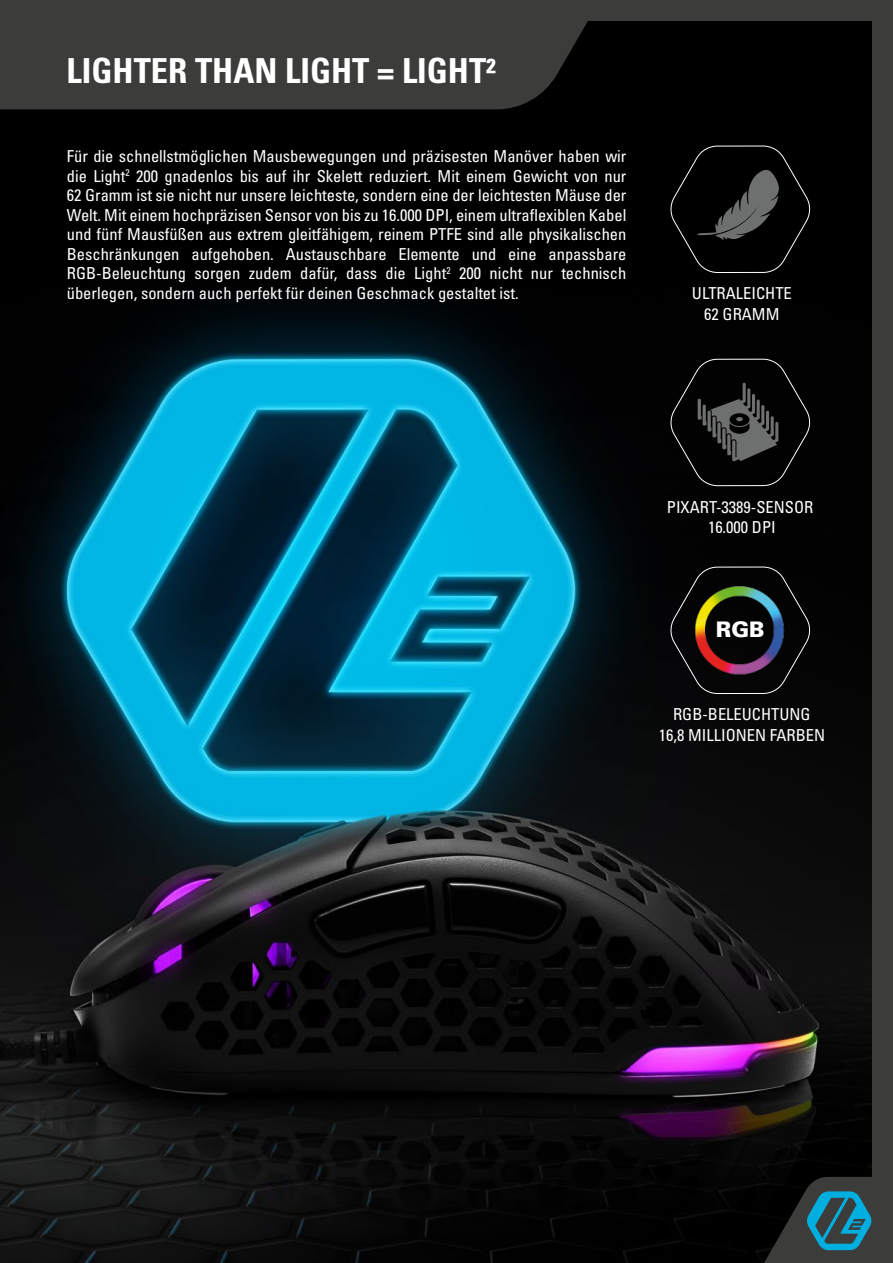
<style>
.page{position:relative;width:893px;height:1263px;background:#fff}
.page>*{position:absolute;margin:0;border:0;box-sizing:border-box;transform-origin:0 0}
.t1{font:34.5px "Univers LTCYR 67 Bold Cond";color:#fff}
.t2{font:900 21.45px "Univers LTCYR 75";color:#fff}
.t3{font:condensed 16.5px/19.5px "Univers LTCYR 57";color:#fff;text-align:center}
</style>
<div class="page">
<img style="left:0;top:20px;width:873px;height:1243px">
<div style="left:0;top:0;width:600px;height:109px;background:#3c3c3b"></div>
<svg style="left:669px;top:566px;width:143px;height:128px;background:#0e0e0e"></svg>
<svg style="left:669px;top:145px;width:143px;height:128px;background:#131313"></svg>
<svg style="left:669px;top:358px;width:143px;height:128px;background:#171717"></svg>
<img style="left:696px;top:585px;width:89px;height:90px">
<div style="left:873px;top:1px;width:20px;height:1262px;background:#3c3c3b"></div>
<svg style="left:764px;top:1177px;width:109px;height:86px;background:#23434b"></svg>
<div style="left:370px;top:0;width:523px;height:20px;background:#3c3c3b"></div>
<h1 class="t1" style="left:67px;top:50px;width:431px">LIGHTER THAN LIGHT = LIGHT²</h1>
<p class="t3" style="left:67px;top:146px;width:561px;text-align:justify">Für die schnellstmöglichen Mausbewegungen und präzisesten Manöver haben wir die Light<sup>2</sup> 200 gnadenlos bis auf ihr Skelett reduziert. Mit einem Gewicht von nur 62 Gramm ist sie nicht nur unsere leichteste, sondern eine der leichtesten Mäuse der Welt. Mit einem hochpräzisen Sensor von bis zu 16.000 DPI, einem ultraflexiblen Kabel und fünf Mausfüßen aus extrem gleitfähigem, reinem PTFE sind alle physikalischen Beschränkungen aufgehoben. Austauschbare Elemente und eine anpassbare RGB-Beleuchtung sorgen zudem dafür, dass die Light<sup>2</sup> 200 nicht nur technisch überlegen, sondern auch perfekt für deinen Geschmack gestaltet ist.</p>
<p class="t3" style="left:692px;top:283px;width:101px;line-height:20.5px">ULTRALEICHTE<br>62 GRAMM</p>
<p class="t3" style="left:667px;top:496px;width:148px;line-height:20.5px">PIXART-3389-SENSOR<br>16.000 DPI</p>
<h2 class="t2" style="left:716px;top:614px;width:50px">RGB</h2>
<p class="t3" style="left:659px;top:704px;width:168px;line-height:20.5px">RGB-BELEUCHTUNG<br>16,8 MILLIONEN FARBEN</p>
</div>
